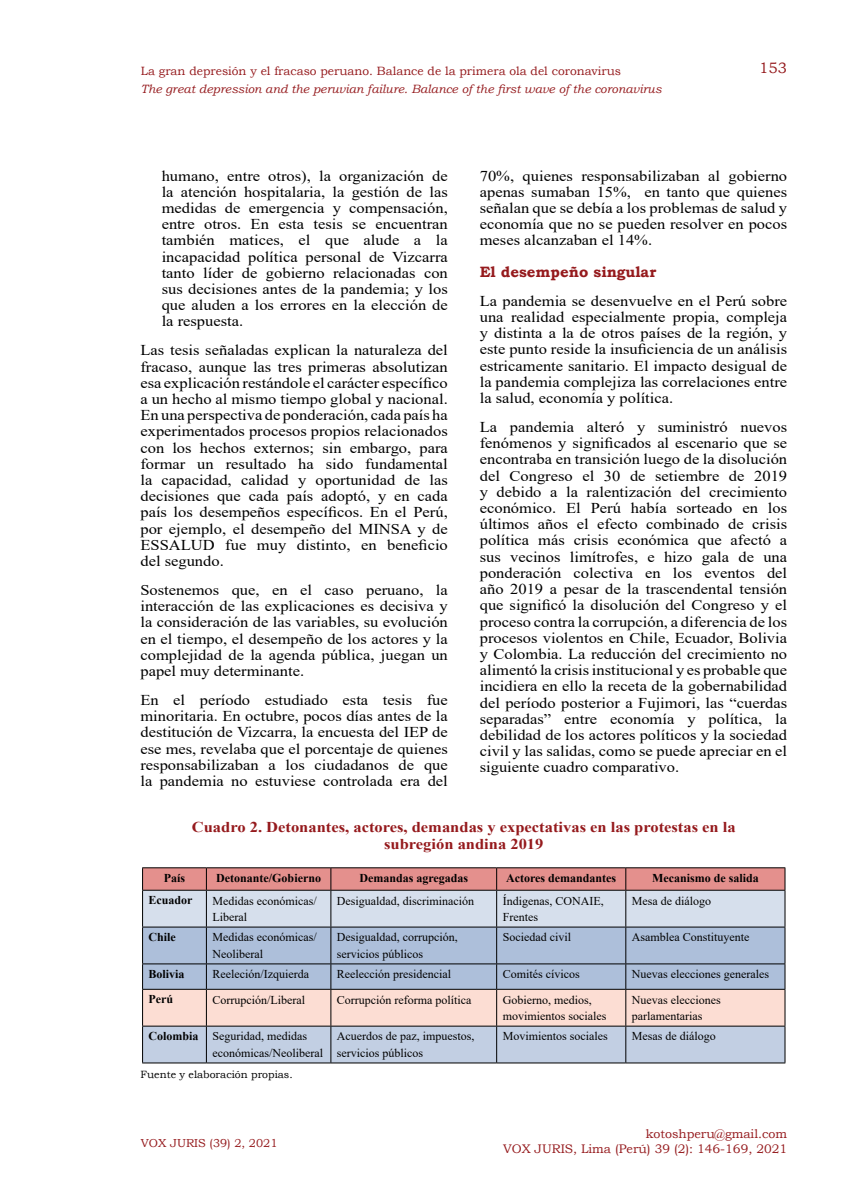
<style>
.page{position:relative;width:851px;height:1191px;background:#fff}
.page>*{position:absolute;margin:0;border:0;box-sizing:border-box;transform-origin:0 0}
.t1{font:15px/16.2px "Times New Roman";color:#000;text-align:justify;scale:1.1 1}
.t2{font:700 15px/16.5px "Times New Roman";color:#951a1d;text-align:center;scale:1.1 1}
.t3{font:700 15px "Bookman Old Style";color:#951a1d}
.t4{font:15px "Bookman Old Style";color:#951a1d}
.t5{font:12.45px/15px "Bookman Old Style";color:#951a1d;text-align:right}
.t6{font:12px/16.5px "Times New Roman";color:#000}
.t7{font:700 12px "Times New Roman";color:#000}
.t8{font:italic 12px "Bookman Old Style";color:#951a1d}
.t9{font:12px "Bookman Old Style";color:#951a1d}
.t10{font:11.55px "Bookman Old Style";color:#951a1d}
.t11{font:10.5px "Bookman Old Style";color:#000}
.s1{font-weight:700}
</style>
<div class="page">
<svg style="left:142px;top:867px;width:643px;height:195px"></svg>
<hr style="left:142px;top:989px;width:64px;height:1px;background:#000">
<hr style="left:142px;top:989px;width:1px;height:36px;background:#000">
<hr style="left:206px;top:989px;width:125px;height:1px;background:#000">
<hr style="left:206px;top:989px;width:1px;height:36px;background:#000">
<hr style="left:331px;top:989px;width:165px;height:1px;background:#000">
<hr style="left:330px;top:989px;width:1px;height:36px;background:#000">
<hr style="left:496px;top:989px;width:129px;height:1px;background:#000">
<hr style="left:496px;top:989px;width:1px;height:36px;background:#000">
<hr style="left:625px;top:989px;width:160px;height:1px;background:#000">
<hr style="left:625px;top:989px;width:1px;height:36px;background:#000">
<hr style="left:784px;top:989px;width:1px;height:36px;background:#000">
<hr style="left:142px;top:1025px;width:64px;height:1px;background:#000">
<hr style="left:142px;top:1026px;width:1px;height:36px;background:#000">
<hr style="left:206px;top:1025px;width:125px;height:1px;background:#000">
<hr style="left:206px;top:1026px;width:1px;height:36px;background:#000">
<hr style="left:331px;top:1025px;width:165px;height:1px;background:#000">
<hr style="left:330px;top:1026px;width:1px;height:36px;background:#000">
<hr style="left:496px;top:1025px;width:129px;height:1px;background:#000">
<hr style="left:496px;top:1026px;width:1px;height:36px;background:#000">
<hr style="left:625px;top:1025px;width:160px;height:1px;background:#000">
<hr style="left:625px;top:1026px;width:1px;height:36px;background:#000">
<hr style="left:784px;top:1026px;width:1px;height:36px;background:#000">
<hr style="left:142px;top:1062px;width:64px;height:1px;background:#000">
<hr style="left:206px;top:1062px;width:125px;height:1px;background:#000">
<hr style="left:331px;top:1062px;width:165px;height:1px;background:#000">
<hr style="left:496px;top:1062px;width:129px;height:1px;background:#000">
<hr style="left:625px;top:1062px;width:160px;height:1px;background:#000">
<p class="t9" style="left:141px;top:63px;width:482px">La gran depresión y el fracaso peruano. Balance de la primera ola del coronavirus</p>
<p class="t8" style="left:141px;top:81px;width:522px">The great depression and the peruvian failure. Balance of the first wave of the coronavirus</p>
<p class="t4" style="left:759px;top:58px;width:29px">153</p>
<p class="t1" style="left:162px;top:167px;width:261px">humano, entre otros), la organización de la atención hospitalaria, la gestión de las medidas de emergencia y compensación, entre otros. En esta tesis se encuentran también matices, el que alude a la incapacidad política personal de Vizcarra tanto líder de gobierno relacionadas con sus decisiones antes de la pandemia; y los que aluden a los errores en la elección de la respuesta.</p>
<p class="t1" style="left:140px;top:342px;width:281px">Las tesis señaladas explican la naturaleza del fracaso, aunque las tres primeras absolutizan esa explicación restándole el carácter específico a un hecho al mismo tiempo global y nacional.<br>En una perspectiva de ponderación, cada país ha experimentados procesos propios relacionados con los hechos externos; sin embargo, para formar un resultado ha sido fundamental la capacidad, calidad y oportunidad de las decisiones que cada país adoptó, y en cada país los desempeños específicos. En el Perú, por ejemplo, el desempeño del MINSA y de ESSALUD fue muy distinto, en beneficio del segundo.</p>
<p class="t1" style="left:140px;top:581px;width:281px">Sostenemos que, en el caso peruano, la interacción de las explicaciones es decisiva y la consideración de las variables, su evolución en el tiempo, el desempeño de los actores y la complejidad de la agenda pública, juegan un papel muy determinante.</p>
<p class="t1" style="left:140px;top:691px;width:281px">En el período estudiado esta tesis fue minoritaria. En octubre, pocos días antes de la destitución de Vizcarra, la encuesta del IEP de ese mes, revelaba que el porcentaje de quienes responsabilizaban a los ciudadanos de que la pandemia no estuviese controlada era del</p>
<p class="t1" style="left:479px;top:167px;width:281px">70%, quienes responsabilizaban al gobierno apenas sumaban 15%, en tanto que quienes señalan que se debía a los problemas de salud y economía que no se pueden resolver en pocos meses alcanzaban el 14%.</p>
<p class="t3" style="left:479px;top:261px;width:178px">El desempeño singular</p>
<p class="t1" style="left:479px;top:292px;width:281px">La pandemia se desenvuelve en el Perú sobre una realidad especialmente propia, compleja y distinta a la de otros países de la región, y este punto reside la insuficiencia de un análisis estricamente sanitario. El impacto desigual de la pandemia complejiza las correlaciones entre la salud, economía y política.</p>
<p class="t1" style="left:479px;top:418px;width:281px">La pandemia alteró y suministró nuevos fenómenos y significados al escenario que se encontraba en transición luego de la disolución del Congreso el 30 de setiembre de 2019 y debido a la ralentización del crecimiento económico. El Perú había sorteado en los últimos años el efecto combinado de crisis política más crisis económica que afectó a sus vecinos limítrofes, e hizo gala de una ponderación colectiva en los eventos del año 2019 a pesar de la trascendental tensión que significó la disolución del Congreso y el proceso contra la corrupción, a diferencia de los procesos violentos en Chile, Ecuador, Bolivia y Colombia. La reducción del crecimiento no alimentó la crisis institucional y es probable que incidiera en ello la receta de la gobernabilidad del período posterior a Fujimori, las “cuerdas separadas” entre economía y política, la debilidad de los actores políticos y la sociedad civil y las salidas, como se puede apreciar en el siguiente cuadro comparativo.</p>
<p class="t2" style="left:192px;top:818px;width:496px">Cuadro 2. Detonantes, actores, demandas y expectativas en las protestas en la subregión andina 2019</p>
<p class="t7" style="left:164px;top:869px;width:23px">País</p>
<p class="t7" style="left:216px;top:869px;width:106px">Detonante/Gobierno</p>
<p class="t7" style="left:359px;top:869px;width:110px">Demandas agregadas</p>
<p class="t7" style="left:506px;top:869px;width:112px">Actores demandantes</p>
<p class="t7" style="left:652px;top:869px;width:108px">Mecanismo de salida</p>
<p class="t7" style="left:148px;top:891px;width:46px">Ecuador</p>
<p class="t6" style="left:212px;top:892px;width:106px">Medidas económicas/<br>Liberal</p>
<p class="t6" style="left:337px;top:892px;width:139px">Desigualdad, discriminación</p>
<p class="t6" style="left:502px;top:892px;width:102px">Índigenas, CONAIE,<br>Frentes</p>
<p class="t6" style="left:631px;top:892px;width:81px">Mesa de diálogo</p>
<p class="t7" style="left:148px;top:928px;width:29px">Chile</p>
<p class="t6" style="left:212px;top:928px;width:106px">Medidas económicas/<br>Neoliberal</p>
<p class="t6" style="left:337px;top:928px;width:122px">Desigualdad, corrupción, servicios públicos</p>
<p class="t6" style="left:502px;top:928px;width:70px">Sociedad civil</p>
<p class="t6" style="left:631px;top:928px;width:119px">Asamblea Constituyente</p>
<p class="t7" style="left:148px;top:965px;width:38px">Bolivia</p>
<p class="t6" style="left:212px;top:965px;width:98px">Reeleción/Izquierda</p>
<p class="t6" style="left:337px;top:965px;width:116px">Reelección presidencial</p>
<p class="t6" style="left:502px;top:965px;width:79px">Comités cívicos</p>
<p class="t6" style="left:631px;top:965px;width:139px">Nuevas elecciones generales</p>
<p class="t7" style="left:148px;top:990px;width:26px">Perú</p>
<p class="t6" style="left:212px;top:991px;width:94px">Corrupción/Liberal</p>
<p class="t6" style="left:337px;top:991px;width:136px">Corrupción reforma política</p>
<p class="t6" style="left:502px;top:991px;width:105px">Gobierno, medios, movimientos sociales</p>
<p class="t6" style="left:631px;top:991px;width:90px">Nuevas elecciones parlamentarias</p>
<p class="t6" style="left:212px;top:1027px;width:112px;text-indent:-64px"><span class="s1">Colombia</span> Seguridad, medidas económicas/Neoliberal</p>
<p class="t6" style="left:337px;top:1027px;width:139px">Acuerdos de paz, impuestos, servicios públicos</p>
<p class="t6" style="left:502px;top:1027px;width:106px">Movimientos sociales</p>
<p class="t6" style="left:631px;top:1027px;width:85px">Mesas de diálogo</p>
<p class="t11" style="left:140px;top:1068px;width:154px">Fuente y elaboración propias.</p>
<p class="t10" style="left:141px;top:1135px;width:138px">VOX JURIS (39) 2, 2021</p>
<p class="t5" style="left:503px;top:1126px;width:285px">kotoshperu@gmail.com<br>VOX JURIS, Lima (Perú) 39 (2): 146-169, 2021</p>
</div>
